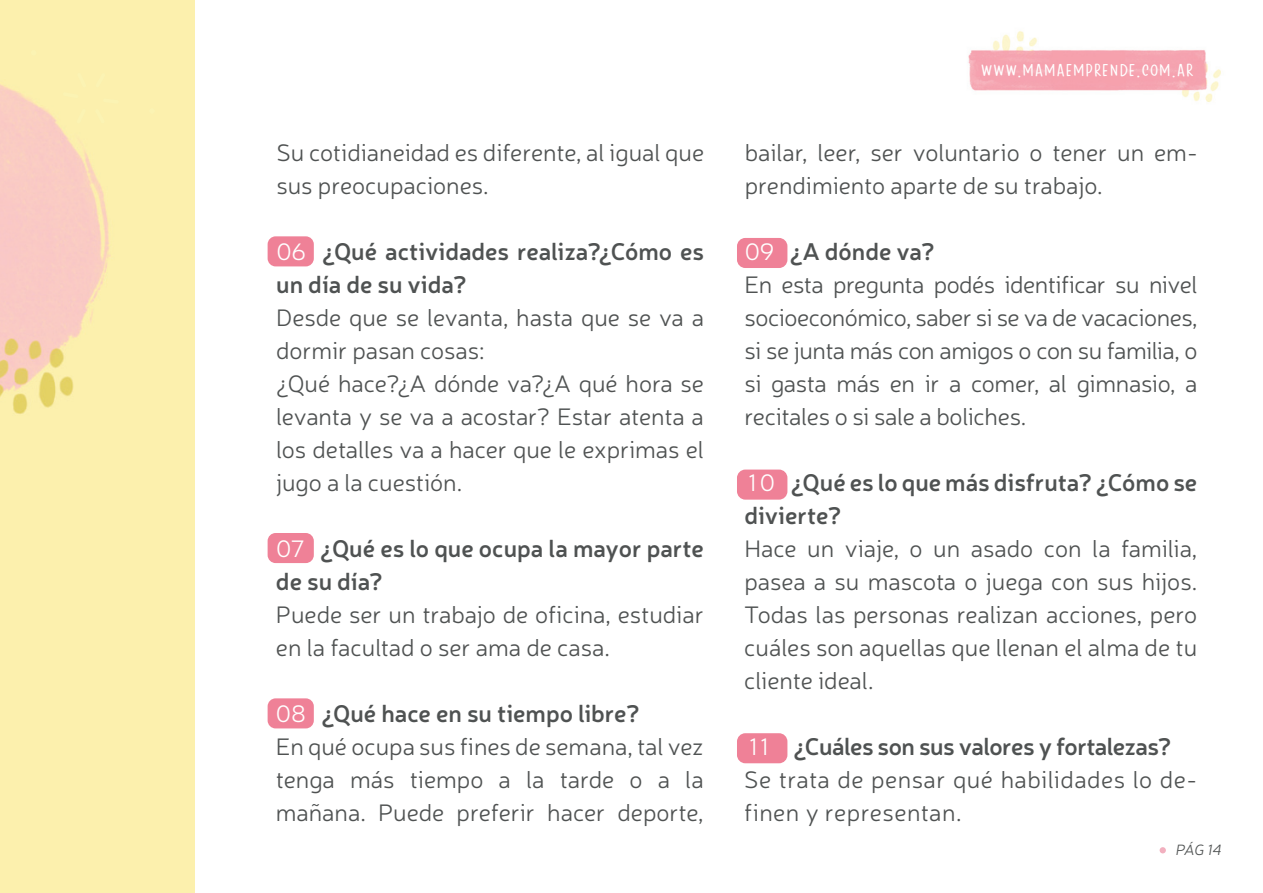
<style>
.page{position:relative;width:1263px;height:893px;background:#fff}
.page>*{position:absolute;margin:0;border:0;box-sizing:border-box;transform-origin:0 0}
.t1{font:27.75px "Dreamcatchers";color:#fff}
.t2{font:300 24px/33px "Neris";color:#4f5252}
.t3{font:300 24px/33px "Neris";letter-spacing:-.02em;color:#4f5252}
.t4{font:600 24px/33px "Neris";color:#4f5252}
.t5{font:300 24px/33px "Neris";letter-spacing:.02em;color:#4f5252}
.t6{font:italic 300 15px "Neris";color:#4f5252}
.s1{font-weight:300;color:#fff}
.s2{color:#fff}
.s3{font-weight:600}
</style>
<div class="page">
<div style="left:268px;top:533px;width:46px;height:30px;background:#ef8197;border-radius:8px"></div>
<div style="left:268px;top:236px;width:46px;height:30px;background:#ef8197;border-radius:8px"></div>
<div style="left:268px;top:698px;width:46px;height:30px;background:#ef8197;border-radius:8px"></div>
<div style="left:737px;top:733px;width:50px;height:30px;background:#ef8197;border-radius:8px"></div>
<div style="left:737px;top:470px;width:50px;height:30px;background:#ef8197;border-radius:8px"></div>
<div style="left:737px;top:238px;width:50px;height:30px;background:#ef8197;border-radius:8px"></div>
<img style="left:0;top:0;width:194px;height:893px">
<svg style="left:149px;top:108px;width:6px;height:6px"></svg>
<svg style="left:31px;top:50px;width:5px;height:6px"></svg>
<img style="left:968px;top:31px;width:253px;height:71px">
<svg style="left:95px;top:98px;width:24px;height:25px"></svg>
<svg style="left:77px;top:109px;width:9px;height:14px"></svg>
<svg style="left:95px;top:73px;width:10px;height:14px"></svg>
<svg style="left:63px;top:73px;width:23px;height:25px"></svg>
<div style="left:1159px;top:847px;width:7px;height:6px;background:#f2b0bf;border-radius:50%"></div>
<p class="t2" style="left:276px;top:136px;width:429px">Su cotidianeidad es diferente, al igual que sus preocupaciones.</p>
<p class="t4" style="left:276px;top:235px;width:429px"><span class="s1">06</span> ¿Qué actividades realiza?¿Cómo es un día de su vida?</p>
<p class="t2" style="left:276px;top:301px;width:429px">Desde que se levanta, hasta que se va a dormir pasan cosas:<br>¿Qué hace?¿A dónde va?¿A qué hora se levanta y se va a acostar? Estar atenta a los detalles va a hacer que le exprimas el jugo a la cuestión.</p>
<p class="t4" style="left:276px;top:532px;width:429px"><span class="s1">07</span> ¿Qué es lo que ocupa la mayor parte de su día?</p>
<p class="t2" style="left:276px;top:598px;width:429px">Puede ser un trabajo de oficina, estudiar en la facultad o ser ama de casa.</p>
<p class="t2" style="left:276px;top:697px;width:429px"><span class="s2">08</span> <span class="s3">¿Qué hace en su tiempo libre?<br></span>En qué ocupa sus fines de semana, tal vez tenga más tiempo a la tarde o a la mañana. Puede preferir hacer deporte,</p>
<p class="t1" style="left:980px;top:52px;width:215px">www.mamaemprende.com.ar</p>
<p class="t2" style="left:745px;top:136px;width:454px">bailar, leer, ser voluntario o tener un em&shy;prendimiento aparte de su trabajo.</p>
<p class="t3" style="left:744px;top:235px;width:455px"><span class="s2">09</span> <span class="s3">¿A dónde va?<br></span>En esta pregunta podés identificar su nivel socioeconómico, saber si se va de vacaciones, si se junta más con amigos o con su familia, o si gasta más en ir a comer, al gimnasio, a recitales o si sale a boliches.</p>
<p class="t4" style="left:744px;top:466px;width:454px"><span class="s1">10</span> ¿Qué es lo que más disfruta? ¿Cómo se divierte?</p>
<p class="t2" style="left:744px;top:532px;width:455px;text-align:justify">Hace un viaje, o un asado con la familia, pasea a su mascota o juega con sus hijos.<br>Todas las personas realizan acciones, pero cuáles son aquellas que llenan el alma de tu cliente ideal.</p>
<p class="t5" style="left:744px;top:730px;width:454px"><span class="s2">1 1</span> <span class="s3">¿Cuáles son sus valores y fortalezas?<br></span>Se trata de pensar qué habilidades lo de&shy;finen y representan.</p>
<p class="t6" style="left:1176px;top:840px;width:47px">PÁG 14</p>
</div>
